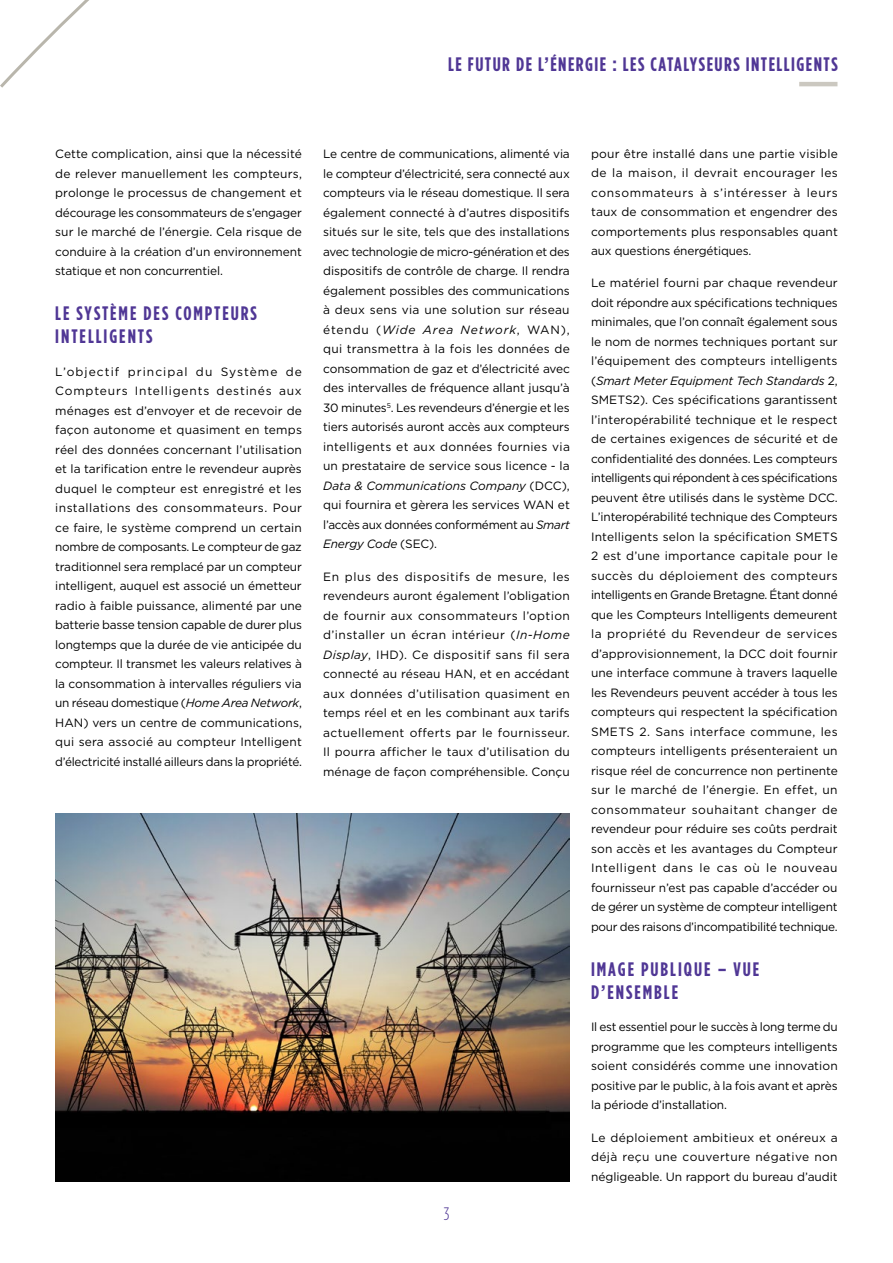
<style>
.page{position:relative;width:893px;height:1263px;background:#fff}
.page>*{position:absolute;margin:0;border:0;box-sizing:border-box;transform-origin:0 0}
.t1{font:700 19.5px/23.4px "Gotham Condensed";letter-spacing:.1em;color:#503795}
.t2{font:700 19.5px "Gotham Condensed";letter-spacing:.075em;color:#503795}
.t3{font:300 18px "Gotham Condensed";color:#503795}
.t4{font:12px/19.5px "Gotham";letter-spacing:-.01em;color:#000;text-align:justify}
.s1{font-style:italic}
</style>
<div class="page">
<hr style="left:799px;top:82px;width:38px;height:4px;background:#cbc8c0">
<svg style="left:0;top:0;width:89px;height:88px"></svg>
<img style="left:55px;top:814px;width:515px;height:367px">
<h1 class="t2" style="left:448px;top:53px;width:391px">LE FUTUR DE L’ÉNERGIE : LES CATALYSEURS INTELLIGENTS</h1>
<p class="t4" style="left:55px;top:144px;width:248px">Cette complication, ainsi que la nécessité de relever manuellement les compteurs, prolonge le processus de changement et décourage les consommateurs de s’engager sur le marché de l’énergie. Cela risque de conduire à la création d’un environnement statique et non concurrentiel.</p>
<h1 class="t1" style="left:55px;top:301px;width:203px">LE SYSTÈME DES COMPTEURS<br>INTELLIGENTS</h1>
<p class="t4" style="left:55px;top:361px;width:248px">L’objectif principal du Système de Compteurs Intelligents destinés aux ménages est d’envoyer et de recevoir de façon autonome et quasiment en temps réel des données concernant l’utilisation et la tarification entre le revendeur auprès duquel le compteur est enregistré et les installations des consommateurs. Pour ce faire, le système comprend un certain nombre de composants. Le compteur de gaz traditionnel sera remplacé par un compteur intelligent, auquel est associé un émetteur radio à faible puissance, alimenté par une batterie basse tension capable de durer plus longtemps que la durée de vie anticipée du compteur. Il transmet les valeurs relatives à la consommation à intervalles réguliers via un réseau domestique (<span class="s1">Home Area Network</span>, HAN) vers un centre de communications, qui sera associé au compteur Intelligent d’électricité installé ailleurs dans la propriété.</p>
<p class="t4" style="left:323px;top:144px;width:248px">Le centre de communications, alimenté via le compteur d’électricité, sera connecté aux compteurs via le réseau domestique. Il sera également connecté à d’autres dispositifs situés sur le site, tels que des installations avec technologie de micro-génération et des dispositifs de contrôle de charge. Il rendra également possibles des communications à deux sens via une solution sur réseau étendu (<span class="s1">Wide Area Network</span>, WAN), qui transmettra à la fois les données de consommation de gaz et d’électricité avec des intervalles de fréquence allant jusqu’à 30 minutes<sup>5</sup>. Les revendeurs d’énergie et les tiers autorisés auront accès aux compteurs intelligents et aux données fournies via un prestataire de service sous licence - la <span class="s1">Data &amp; Communications Company</span> (DCC), qui fournira et gèrera les services WAN et l’accès aux données conformément au <span class="s1">Smart Energy Code</span> (SEC).</p>
<p class="t4" style="left:323px;top:566px;width:248px">En plus des dispositifs de mesure, les revendeurs auront également l’obligation de fournir aux consommateurs l’option d’installer un écran intérieur (<span class="s1">In-Home Display</span>, IHD). Ce dispositif sans fil sera connecté au réseau HAN, et en accédant aux données d’utilisation quasiment en temps réel et en les combinant aux tarifs actuellement offerts par le fournisseur.<br>Il pourra afficher le taux d’utilisation du ménage de façon compréhensible. Conçu</p>
<h2 class="t3" style="left:444px;top:1205px;width:7px">3</h2>
<p class="t4" style="left:591px;top:143px;width:248px">pour être installé dans une partie visible de la maison, il devrait encourager les consommateurs à s’intéresser à leurs taux de consommation et engendrer des comportements plus responsables quant aux questions énergétiques.</p>
<p class="t4" style="left:591px;top:273px;width:248px">Le matériel fourni par chaque revendeur doit répondre aux spécifications techniques minimales, que l’on connaît également sous le nom de normes techniques portant sur l’équipement des compteurs intelligents (<span class="s1">Smart Meter Equipment Tech Standards</span> 2, SMETS2). Ces spécifications garantissent l’interopérabilité technique et le respect de certaines exigences de sécurité et de confidentialité des données. Les compteurs intelligents qui répondent à ces spécifications peuvent être utilisés dans le système DCC.<br>L’interopérabilité technique des Compteurs Intelligents selon la spécification SMETS 2 est d’une importance capitale pour le succès du déploiement des compteurs intelligents en Grande Bretagne. Étant donné que les Compteurs Intelligents demeurent la propriété du Revendeur de services d’approvisionnement, la DCC doit fournir une interface commune à travers laquelle les Revendeurs peuvent accéder à tous les compteurs qui respectent la spécification SMETS 2. Sans interface commune, les compteurs intelligents présenteraient un risque réel de concurrence non pertinente sur le marché de l’énergie. En effet, un consommateur souhaitant changer de revendeur pour réduire ses coûts perdrait son accès et les avantages du Compteur Intelligent dans le cas où le nouveau fournisseur n’est pas capable d’accéder ou de gérer un système de compteur intelligent pour des raisons d’incompatibilité technique.</p>
<h1 class="t1" style="left:591px;top:957px;width:170px">IMAGE PUBLIQUE – VUE<br>D’ENSEMBLE</h1>
<p class="t4" style="left:591px;top:1017px;width:248px">Il est essentiel pour le succès à long terme du programme que les compteurs intelligents soient considérés comme une innovation positive par le public, à la fois avant et après la période d’installation.</p>
<p class="t4" style="left:591px;top:1127px;width:248px">Le déploiement ambitieux et onéreux a déjà reçu une couverture négative non négligeable. Un rapport du bureau d’audit</p>
</div>
